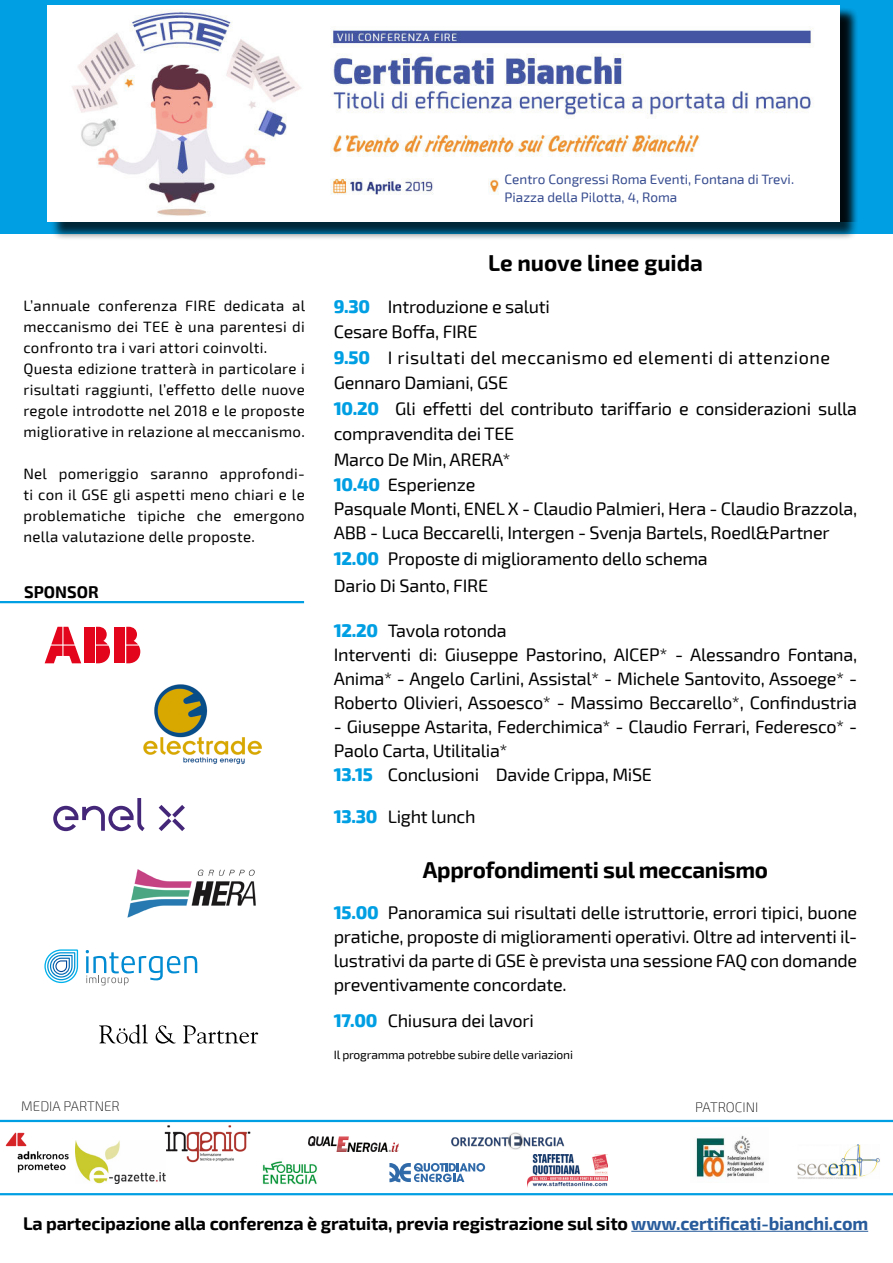
<style>
.page{position:relative;width:893px;height:1263px;background:#fff}
.page>*{position:absolute;margin:0;border:0;box-sizing:border-box;transform-origin:0 0}
.t1{font:700 22.5px "Exo 2";letter-spacing:-.015em;color:#000}
.t2{font:18px/25.3px "Exo 2";letter-spacing:-.015em;color:#000}
.t3{font:700 18px "Exo 2";letter-spacing:-.01em;color:#000}
.t4{font:700 16.5px "Exo 2";color:#000}
.t5{font:15px/21px "Exo 2";letter-spacing:.02em;color:#000}
.t6{font:13.5px/18px "Exo 2";color:#364b8f}
.t7{font:200 13.5px "Exo 2";color:#000}
.t8{font:12px "Exo 2";letter-spacing:-.015em;color:#000}
.s1{font-weight:800;color:#009fe3}
.s2{color:#275b9b}
</style>
<div class="page">
<svg style="left:159px;top:805px;width:26px;height:26px"></svg>
<svg style="left:53px;top:798px;width:92px;height:33px"></svg>
<img style="left:127px;top:869px;width:129px;height:49px">
<svg style="left:99px;top:1024px;width:49px;height:19px"></svg>
<svg style="left:156px;top:1025px;width:20px;height:18px"></svg>
<svg style="left:183px;top:1025px;width:75px;height:18px"></svg>
<svg style="left:0;top:1120px;width:893px;height:75px"></svg>
<hr style="left:631px;top:1231px;width:237px;height:1px;background:#275b9b">
<img style="left:0;top:1127px;width:85px;height:50px">
<img style="left:308px;top:1136px;width:91px;height:15px">
<img style="left:262px;top:1159px;width:55px;height:28px">
<img style="left:165px;top:1124px;width:86px;height:40px">
<img style="left:75px;top:1141px;width:91px;height:42px">
<img style="left:528px;top:1155px;width:79px;height:32px">
<img style="left:449px;top:1132px;width:117px;height:17px">
<svg style="left:389px;top:1163px;width:96px;height:19px"></svg>
<img style="left:691px;top:1127px;width:77px;height:55px">
<img style="left:797px;top:1144px;width:83px;height:36px">
<div style="left:0;top:0;width:893px;height:234px;background:#009fe3"></div>
<div style="left:50px;top:8px;width:808px;height:232px;background:#000;opacity:.75"></div>
<div style="left:50px;top:8px;width:808px;height:214px;background:#000;opacity:.75"></div>
<img style="left:48px;top:5px;width:792px;height:217px">
<hr style="left:0;top:601px;width:304px;height:2px;background:#009fe3">
<div style="left:114px;top:627px;width:11px;height:17px;background:#e3051b"></div>
<div style="left:114px;top:646px;width:11px;height:17px;background:#e3051b"></div>
<svg style="left:126px;top:627px;width:14px;height:36px"></svg>
<svg style="left:45px;top:627px;width:36px;height:36px"></svg>
<div style="left:84px;top:627px;width:11px;height:17px;background:#e3051b"></div>
<div style="left:84px;top:646px;width:11px;height:17px;background:#e3051b"></div>
<svg style="left:96px;top:627px;width:14px;height:36px"></svg>
<svg style="left:44px;top:949px;width:34px;height:34px"></svg>
<svg style="left:86px;top:950px;width:111px;height:35px"></svg>
<img style="left:143px;top:684px;width:119px;height:80px">
<div style="left:505px;top:174px;width:324px;height:29px;background:#fff"></div>
<p class="t5" style="left:23px;top:296px;width:283px">L’annuale conferenza FIRE dedicata al meccanismo dei TEE è una parentesi di confronto tra i vari attori coinvolti.<br>Questa edizione tratterà in particolare i risultati raggiunti, l’effetto delle nuove regole introdotte nel 2018 e le proposte migliorative in relazione al meccanismo.</p>
<p class="t5" style="left:23px;top:464px;width:283px;text-align:justify">Nel pomeriggio saranno approfondi&shy;ti con il GSE gli aspetti meno chiari e le problematiche tipiche che emergono nella valutazione delle proposte.</p>
<p class="t4" style="left:24px;top:582px;width:76px">SPONSOR</p>
<p class="t6" style="left:505px;top:170px;width:291px">Centro Congressi Roma Eventi, Fontana di Trevi.<br>Piazza della Pilotta, 4, Roma</p>
<p class="t1" style="left:488px;top:250px;width:216px">Le nuove linee guida</p>
<p class="t2" style="left:334px;top:294px;width:525px"><span class="s1">9.30</span> Introduzione e saluti<br>Cesare Boffa, FIRE<br><span class="s1">9.50</span> I risultati del meccanismo ed elementi di attenzione Gennaro Damiani, GSE<br><span class="s1">10.20</span> Gli effetti del contributo tariffario e considerazioni sulla compravendita dei TEE<br>Marco De Min, ARERA*<br><span class="s1">10.40</span> Esperienze<br>Pasquale Monti, ENEL X - Claudio Palmieri, Hera - Claudio Brazzola, ABB - Luca Beccarelli, Intergen - Svenja Bartels, Roedl&amp;Partner <span class="s1">12.00</span> Proposte di miglioramento dello schema<br>Dario Di Santo, FIRE</p>
<p class="t2" style="left:334px;top:619px;width:525px;line-height:24px"><span class="s1">12.20</span> Tavola rotonda<br>Interventi di: Giuseppe Pastorino, AICEP* - Alessandro Fontana, Anima* - Angelo Carlini, Assistal* - Michele Santovito, Assoege* - Roberto Olivieri, Assoesco* - Massimo Beccarello*, Confindustria</p>
<p class="t2" style="left:334px;top:715px;width:525px;line-height:24px">- Giuseppe Astarita, Federchimica* - Claudio Ferrari, Federesco* -<br>Paolo Carta, Utilitalia*<br><span class="s1">13.15</span> Conclusioni Davide Crippa, MiSE</p>
<p class="t2" style="left:334px;top:804px;width:143px"><span class="s1">13.30</span> Light lunch</p>
<p class="t1" style="left:423px;top:857px;width:346px">Approfondimenti sul meccanismo</p>
<p class="t2" style="left:334px;top:901px;width:525px;line-height:24px;text-align:justify"><span class="s1">15.00</span> Panoramica sui risultati delle istruttorie, errori tipici, buone pratiche, proposte di miglioramenti operativi. Oltre ad interventi il&shy;lustrativi da parte di GSE è prevista una sessione FAQ con domande preventivamente concordate.</p>
<p class="t2" style="left:334px;top:1008px;width:202px"><span class="s1">17.00</span> Chiusura dei lavori</p>
<p class="t8" style="left:334px;top:1048px;width:241px">Il programma potrebbe subire delle variazioni</p>
<p class="t7" style="left:21px;top:1098px;width:100px">MEDIA PARTNER</p>
<p class="t7" style="left:695px;top:1099px;width:65px">PATROCINI</p>
<p class="t3" style="left:23px;top:1213px;width:847px">La partecipazione alla conferenza è gratuita, previa registrazione sul sito <span class="s2">www.certificati-bianchi.com</span></p>
</div>
